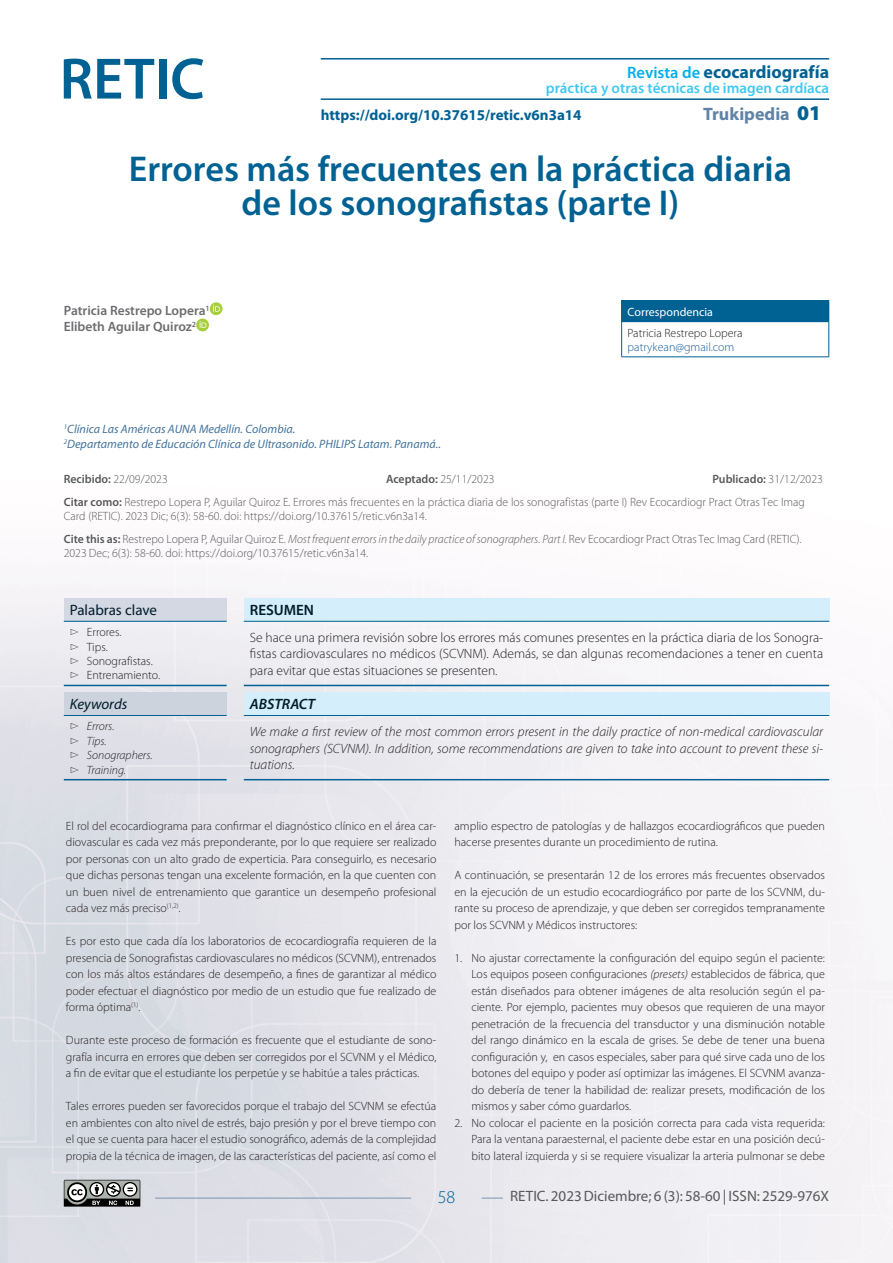
<style>
.page{position:relative;width:893px;height:1263px;background:#fff}
.page>*{position:absolute;margin:0;border:0;box-sizing:border-box;transform-origin:0 0}
.Titulo_capitulo{font:600 36px/34.5px "Myriad Pro";color:#006193;text-align:center}
.t1{font:700 18px "Myriad Pro";color:#006193}
.t2{font:700 18px "Myriad Pro";color:#6083a5}
.t3{font:300 18px "Myriad Pro";color:#006193}
.t4{font:15px "Myriad Pro";color:#57585a}
.t5{font:600 15px "Myriad Pro";color:#40c7f4}
.DOI_cabecera{font:700 15px "Myriad Pro";color:#006193}
.t6{font:15px "Myriad Pro";color:#001b2b}
.t7{font:italic 15px "Myriad Pro";color:#001b2b}
.t8{font:italic 600 15px "Myriad Pro";color:#001b2b}
.t9{font:600 15px "Myriad Pro";color:#001b2b}
.Texto_resumen{font:300 13.5px/16.2px "Myriad Pro";color:#231f20;text-align:justify}
.Texto_resumen_ingles{font:italic 300 13.5px/16.2px "Myriad Pro";color:#231f20;text-align:justify}
.Nombre_autores{font:600 13.5px "Myriad Pro";color:#6c6d70}
.Cargo_autores{font:italic 12.15px/14.5px "Myriad Pro";color:#42739c}
._01_Texto_comun{font:300 12px/16.5px "Myriad Pro";color:#231f20;text-align:justify}
.CitarComo{font:300 12px/13.8px "Myriad Pro";color:#57585a}
.t10{font:italic 300 12px "Myriad Pro";color:#231f20}
.Correspondencia{font:300 12px "Myriad Pro";color:#231f20}
.CitarComo-2{font:600 12px "Myriad Pro";color:#57585a}
.Correspondencia-2{font:300 12px "Myriad Pro";color:#175d9e}
.t11{font:12px "Myriad Pro";color:#fff}
.s1{font-weight:600;font-size:16.5px;color:#00aeef}
.s2{font-weight:900;font-size:21px;color:#006193}
.s3{font-weight:600}
.s4{font-weight:300}
.s5{font-style:italic}
</style>
<div class="page">
<img style="left:1px;top:58px;width:892px;height:1205px">
<hr style="left:321px;top:58px;width:508px;height:2px;background:#006193">
<hr style="left:321px;top:98px;width:508px;height:2px;background:#006193">
<svg style="left:64px;top:59px;width:90px;height:40px"></svg>
<div style="left:159px;top:59px;width:7px;height:40px;background:#006193"></div>
<svg style="left:172px;top:58px;width:31px;height:41px"></svg>
<hr style="left:155px;top:1198px;width:256px;height:1px;background:#7a94b0">
<svg style="left:482px;top:1198px;width:21px;height:1px"></svg>
<svg style="left:64px;top:1180px;width:76px;height:26px"></svg>
<svg style="left:210px;top:302px;width:13px;height:13px"></svg>
<svg style="left:213px;top:305px;width:7px;height:7px"></svg>
<svg style="left:196px;top:319px;width:13px;height:12px"></svg>
<svg style="left:200px;top:321px;width:7px;height:7px"></svg>
<div style="left:622px;top:301px;width:207px;height:21px;background:#006193"></div>
<hr style="left:621px;top:300px;width:208px;height:1px;background:#006193">
<svg style="left:621px;top:301px;width:1px;height:20px"></svg>
<hr style="left:621px;top:321px;width:208px;height:1px;background:#006193">
<hr style="left:621px;top:322px;width:1px;height:34px;background:#006193">
<hr style="left:828px;top:322px;width:1px;height:34px;background:#006193">
<hr style="left:621px;top:356px;width:208px;height:1px;background:#006193">
<div style="left:64px;top:598px;width:163px;height:23px;background:#d3d8e2"></div>
<div style="left:244px;top:598px;width:585px;height:23px;background:#d4effb"></div>
<hr style="left:244px;top:621px;width:585px;height:1px;background:#006193">
<hr style="left:244px;top:685px;width:585px;height:1px;background:#006193">
<hr style="left:64px;top:621px;width:163px;height:1px;background:#006193">
<hr style="left:64px;top:685px;width:163px;height:1px;background:#006193">
<div style="left:64px;top:692px;width:163px;height:23px;background:#cdd3dd"></div>
<div style="left:244px;top:692px;width:585px;height:23px;background:#d4effb"></div>
<hr style="left:244px;top:715px;width:585px;height:1px;background:#006193">
<hr style="left:244px;top:779px;width:585px;height:1px;background:#006193">
<hr style="left:64px;top:715px;width:163px;height:1px;background:#006193">
<hr style="left:64px;top:779px;width:163px;height:1px;background:#006193">
<h2 class="t1" style="left:627px;top:60px;width:204px"><span class="s1">Revista de</span> ecocardiografía</h2>
<p class="t5" style="left:546px;top:78px;width:285px">práctica y otras técnicas de imagen cardíaca</p>
<p class="DOI_cabecera" style="left:321px;top:105px;width:262px">https://doi.org/10.37615/retic.v6n3a14</p>
<h2 class="t2" style="left:703px;top:102px;width:119px">Trukipedia <span class="s2">01</span></h2>
<p class="Titulo_capitulo" style="left:129px;top:151px;width:665px">Errores más frecuentes en la práctica diaria de los sonografistas (parte I)</p>
<p class="Nombre_autores" style="left:64px;top:302px;width:147px">Patricia Restrepo Lopera<sup>1</sup></p>
<p class="Nombre_autores" style="left:64px;top:318px;width:134px">Elibeth Aguilar Quiroz<sup>2</sup></p>
<p class="t11" style="left:628px;top:304px;width:87px">Correspondencia</p>
<p class="Correspondencia" style="left:628px;top:326px;width:116px">Patricia Restrepo Lopera</p>
<p class="Correspondencia-2" style="left:628px;top:340px;width:108px">patrykean@gmail.com</p>
<p class="Cargo_autores" style="left:64px;top:422px;width:379px"><sup>1</sup>Clínica Las Américas AUNA Medellín. Colombia.<br><sup>2</sup>Departamento de Educación Clínica de Ultrasonido. PHILIPS Latam. Panamá..</p>
<p class="CitarComo" style="left:64px;top:472px;width:105px"><span class="s3">Recibido:</span> 22/09/2023</p>
<p class="CitarComo" style="left:386px;top:472px;width:110px"><span class="s3">Aceptado:</span> 25/11/2023</p>
<p class="CitarComo-2" style="left:712px;top:471px;width:112px">Publicado: <span class="s4">31/12/2023</span></p>
<p class="CitarComo" style="left:64px;top:495px;width:743px"><span class="s3">Citar como:</span> Restrepo Lopera P, Aguilar Quiroz E. Errores más frecuentes en la práctica diaria de los sonografistas (parte I) Rev Ecocardiogr Pract Otras Tec Imag<br>Card (RETIC). 2023 Dic; 6(3): 58-60. doi: https://doi.org/10.37615/retic.v6n3a14.</p>
<p class="CitarComo" style="left:64px;top:532px;width:739px"><span class="s3">Cite this as:</span> Restrepo Lopera P, Aguilar Quiroz E. <span class="s5">Most frequent errors in the daily practice of sonographers. Part I.</span> Rev Ecocardiogr Pract Otras Tec Imag Card (RETIC).<br>2023 Dec; 6(3): 58-60. doi: https://doi.org/10.37615/retic.v6n3a14.</p>
<p class="t6" style="left:70px;top:601px;width:89px">Palabras clave</p>
<p class="t9" style="left:250px;top:601px;width:66px">RESUMEN</p>
<p class="_01_Texto_comun" style="left:70px;top:624px;width:53px">▻ Errores.</p>
<p class="_01_Texto_comun" style="left:70px;top:639px;width:40px">▻ Tips.</p>
<p class="_01_Texto_comun" style="left:70px;top:653px;width:84px">▻ Sonografistas.</p>
<p class="_01_Texto_comun" style="left:70px;top:667px;width:92px">▻ Entrenamiento.</p>
<p class="Texto_resumen" style="left:250px;top:630px;width:575px">Se hace una primera revisión sobre los errores más comunes presentes en la práctica diaria de los Sonogra&shy;fistas cardiovasculares no médicos (SCVNM). Además, se dan algunas recomendaciones a tener en cuenta para evitar que estas situaciones se presenten.</p>
<p class="t7" style="left:70px;top:695px;width:59px">Keywords</p>
<p class="t8" style="left:250px;top:695px;width:67px">ABSTRACT</p>
<p class="t10" style="left:70px;top:720px;width:46px">▻ Errors.</p>
<p class="t10" style="left:70px;top:734px;width:39px">▻ Tips.</p>
<p class="t10" style="left:70px;top:749px;width:84px">▻ Sonographers.</p>
<p class="t10" style="left:70px;top:763px;width:58px">▻ Training.</p>
<p class="Texto_resumen_ingles" style="left:250px;top:724px;width:575px">We make a first review of the most common errors present in the daily practice of non-medical cardiovascular sonographers (SCVNM). In addition, some recommendations are given to take into account to prevent these si&shy;tuations.</p>
<p class="_01_Texto_comun" style="left:66px;top:817px;width:372px">El rol del ecocardiograma para confirmar el diagnóstico clínico en el área car&shy;diovascular es cada vez más preponderante, por lo que requiere ser realizado por personas con un alto grado de experticia. Para conseguirlo, es necesario que dichas personas tengan una excelente formación, en la que cuenten con un buen nivel de entrenamiento que garantice un desempeño profesional cada vez más preciso<sup>(1,2)</sup>.</p>
<p class="_01_Texto_comun" style="left:66px;top:933px;width:372px">Es por esto que cada día los laboratorios de ecocardiografía requieren de la presencia de Sonografistas cardiovasculares no médicos (SCVNM), entrenados con los más altos estándares de desempeño, a fines de garantizar al médico poder efectuar el diagnóstico por medio de un estudio que fue realizado de forma óptima<sup>(1)</sup>.</p>
<p class="_01_Texto_comun" style="left:66px;top:1032px;width:372px">Durante este proceso de formación es frecuente que el estudiante de sono&shy;grafía incurra en errores que deben ser corregidos por el SCVNM y el Médico, a fin de evitar que el estudiante los perpetúe y se habitúe a tales prácticas.</p>
<p class="_01_Texto_comun" style="left:66px;top:1098px;width:372px">Tales errores pueden ser favorecidos porque el trabajo del SCVNM se efectúa en ambientes con alto nivel de estrés, bajo presión y por el breve tiempo con el que se cuenta para hacer el estudio sonográfico, además de la complejidad propia de la técnica de imagen, de las características del paciente, así como el</p>
<p class="_01_Texto_comun" style="left:454px;top:817px;width:372px">amplio espectro de patologías y de hallazgos ecocardiográficos que pueden hacerse presentes durante un procedimiento de rutina.</p>
<p class="_01_Texto_comun" style="left:454px;top:867px;width:372px">A continuación, se presentarán 12 de los errores más frecuentes observados en la ejecución de un estudio ecocardiográfico por parte de los SCVNM, du&shy;rante su proceso de aprendizaje, y que deben ser corregidos tempranamente por los SCVNM y Médicos instructores:</p>
<p class="_01_Texto_comun" style="left:471px;top:949px;width:355px;text-indent:-17px">1. No ajustar correctamente la configuración del equipo según el paciente:<br>Los equipos poseen configuraciones <span class="s5">(presets)</span> establecidos de fábrica, que están diseñados para obtener imágenes de alta resolución según el pa&shy;ciente. Por ejemplo, pacientes muy obesos que requieren de una mayor penetración de la frecuencia del transductor y una disminución notable del rango dinámico en la escala de grises. Se debe de tener una buena configuración y, en casos especiales, saber para qué sirve cada uno de los botones del equipo y poder así optimizar las imágenes. El SCVNM avanza&shy;do debería de tener la habilidad de: realizar presets, modificación de los mismos y saber cómo guardarlos.</p>
<p class="_01_Texto_comun" style="left:471px;top:1114px;width:355px;text-indent:-17px">2. No colocar el paciente en la posición correcta para cada vista requerida:<br>Para la ventana paraesternal, el paciente debe estar en una posición decú&shy;bito lateral izquierda y si se requiere visualizar la arteria pulmonar se debe</p>
<h2 class="t3" style="left:438px;top:1187px;width:19px">58</h2>
<p class="t4" style="left:510px;top:1187px;width:320px">RETIC. 2023 Diciembre; 6 (3): 58-60 | ISSN: 2529-976X</p>
</div>
